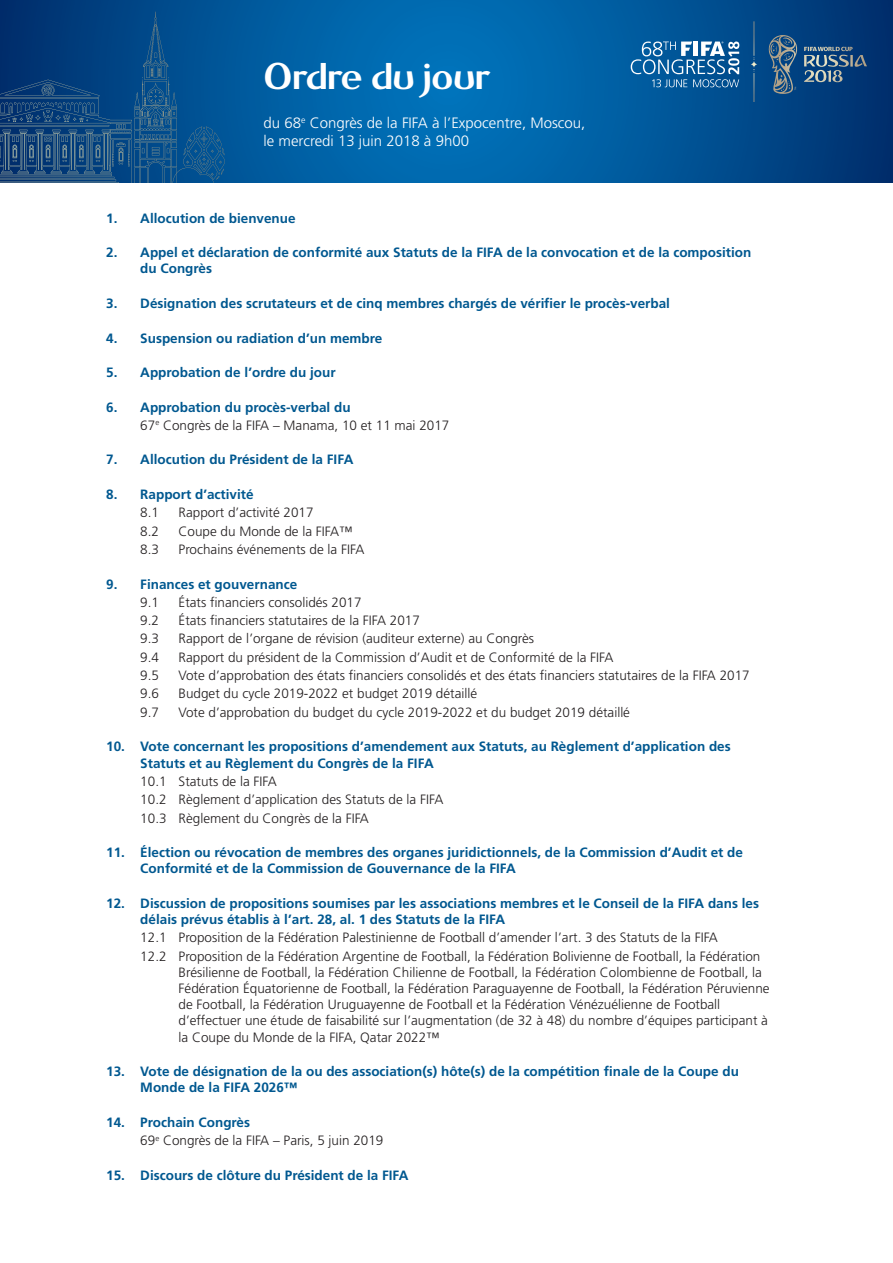
<style>
.page{position:relative;width:893px;height:1263px;background:#fff}
.page>*{position:absolute;margin:0;border:0;box-sizing:border-box;transform-origin:0 0}
.t1{font:42px "Dusha Plus";color:#fff}
.t2{font:300 15px/18px "Frutiger LT Pro";color:#fff}
.t3{font:300 13.5px/18.3px "Frutiger LT Pro";color:#231f20}
.t4{font:700 13.5px/16.2px "Frutiger LT Pro";color:#005890}
.s1{font-weight:700;color:#005890}
</style>
<div class="page">
<svg style="left:0;top:0;width:893px;height:183px;background:#015699"></svg>
<svg style="left:770px;top:44px;width:57px;height:47px;background:#376288"></svg>
<svg style="left:751px;top:21px;width:6px;height:81px"></svg>
<svg style="left:631px;top:42px;width:108px;height:45px;background:#3e7eb0"></svg>
<svg style="left:0;top:102px;width:116px;height:79px;background:#214f7e"></svg>
<svg style="left:135px;top:55px;width:34px;height:128px;background:#17558a"></svg>
<svg style="left:183px;top:133px;width:31px;height:43px"></svg>
<h1 class="t1" style="left:264px;top:59px;width:229px">Ordre du jour</h1>
<p class="t2" style="left:264px;top:115px;width:323px">du 68<sup>e</sup> Congrès de la FIFA à l’Expocentre, Moscou, le mercredi 13 juin 2018 à 9h00</p>
<p class="t4" style="left:106px;top:211px;width:191px">1. Allocution de bienvenue</p>
<p class="t4" style="left:140px;top:245px;width:612px;text-indent:-34px">2. Appel et déclaration de conformité aux Statuts de la FIFA de la convocation et de la composition du Congrès</p>
<p class="t4" style="left:106px;top:296px;width:565px">3. Désignation des scrutateurs et de cinq membres chargés de vérifier le procès-verbal</p>
<p class="t4" style="left:106px;top:330px;width:278px">4. Suspension ou radiation d’un membre</p>
<p class="t4" style="left:106px;top:365px;width:231px">5. Approbation de l’ordre du jour</p>
<p class="t3" style="left:140px;top:398px;width:311px;text-indent:-34px"><span class="s1">6. Approbation du procès-verbal du<br></span>67<sup>e</sup> Congrès de la FIFA – Manama, 10 et 11 mai 2017</p>
<p class="t4" style="left:106px;top:452px;width:249px">7. Allocution du Président de la FIFA</p>
<p class="t4" style="left:106px;top:487px;width:149px">8. Rapport d’activité</p>
<p class="t3" style="left:140px;top:504px;width:20px">8.1</p>
<p class="t3" style="left:179px;top:504px;width:137px">Rapport d’activité 2017</p>
<p class="t3" style="left:140px;top:522px;width:20px">8.2</p>
<p class="t3" style="left:179px;top:522px;width:175px">Coupe du Monde de la FIFA™</p>
<p class="t3" style="left:140px;top:541px;width:20px">8.3</p>
<p class="t3" style="left:179px;top:541px;width:187px">Prochains événements de la FIFA</p>
<p class="t4" style="left:106px;top:576px;width:193px">9. Finances et gouvernance</p>
<p class="t3" style="left:140px;top:594px;width:20px">9.1</p>
<p class="t3" style="left:179px;top:594px;width:185px">États financiers consolidés 2017</p>
<p class="t3" style="left:140px;top:612px;width:20px">9.2</p>
<p class="t3" style="left:179px;top:612px;width:243px">États financiers statutaires de la FIFA 2017</p>
<p class="t3" style="left:140px;top:630px;width:20px">9.3</p>
<p class="t3" style="left:179px;top:630px;width:357px">Rapport de l’organe de révision (auditeur externe) au Congrès</p>
<p class="t3" style="left:140px;top:649px;width:20px">9.4</p>
<p class="t3" style="left:179px;top:649px;width:436px">Rapport du président de la Commission d’Audit et de Conformité de la FIFA</p>
<p class="t3" style="left:140px;top:667px;width:20px">9.5</p>
<p class="t3" style="left:179px;top:667px;width:573px">Vote d’approbation des états financiers consolidés et des états financiers statutaires de la FIFA 2017</p>
<p class="t3" style="left:140px;top:685px;width:20px">9.6</p>
<p class="t3" style="left:179px;top:685px;width:300px">Budget du cycle 2019-2022 et budget 2019 détaillé</p>
<p class="t3" style="left:140px;top:704px;width:20px">9.7</p>
<p class="t3" style="left:179px;top:704px;width:453px">Vote d’approbation du budget du cycle 2019-2022 et du budget 2019 détaillé</p>
<p class="t4" style="left:140px;top:739px;width:592px;text-indent:-34px">10. Vote concernant les propositions d’amendement aux Statuts, au Règlement d’application des<br>Statuts et au Règlement du Congrès de la FIFA</p>
<p class="t3" style="left:140px;top:773px;width:305px">10.1 Statuts de la FIFA<br>10.2 Règlement d’application des Statuts de la FIFA<br>10.3 Règlement du Congrès de la FIFA</p>
<p class="t4" style="left:140px;top:845px;width:604px;text-indent:-34px">11. Élection ou révocation de membres des organes juridictionnels, de la Commission d’Audit et de<br>Conformité et de la Commission de Gouvernance de la FIFA</p>
<p class="t4" style="left:140px;top:896px;width:620px;text-indent:-34px">12. Discussion de propositions soumises par les associations membres et le Conseil de la FIFA dans les délais prévus établis à l’art. 28, al. 1 des Statuts de la FIFA</p>
<p class="t3" style="left:140px;top:929px;width:622px">12.1 Proposition de la Fédération Palestinienne de Football d’amender l’art. 3 des Statuts de la FIFA<br>12.2 Proposition de la Fédération Argentine de Football, la Fédération Bolivienne de Football, la Fédération</p>
<p class="t3" style="left:179px;top:965px;width:593px;line-height:16.2px">Brésilienne de Football, la Fédération Chilienne de Football, la Fédération Colombienne de Football, la Fédération Équatorienne de Football, la Fédération Paraguayenne de Football, la Fédération Péruvienne de Football, la Fédération Uruguayenne de Football et la Fédération Vénézuélienne de Football d’effectuer une étude de faisabilité sur l’augmentation (de 32 à 48) du nombre d’équipes participant à la Coupe du Monde de la FIFA, Qatar 2022™</p>
<p class="t4" style="left:140px;top:1064px;width:600px;text-indent:-34px">13. Vote de désignation de la ou des association(s) hôte(s) de la compétition finale de la Coupe du<br>Monde de la FIFA 2026™</p>
<p class="t3" style="left:140px;top:1114px;width:245px;text-indent:-34px"><span class="s1">14. Prochain Congrès<br></span>69<sup>e</sup> Congrès de la FIFA – Paris, 5 juin 2019</p>
<p class="t4" style="left:106px;top:1168px;width:304px">15. Discours de clôture du Président de la FIFA</p>
</div>
